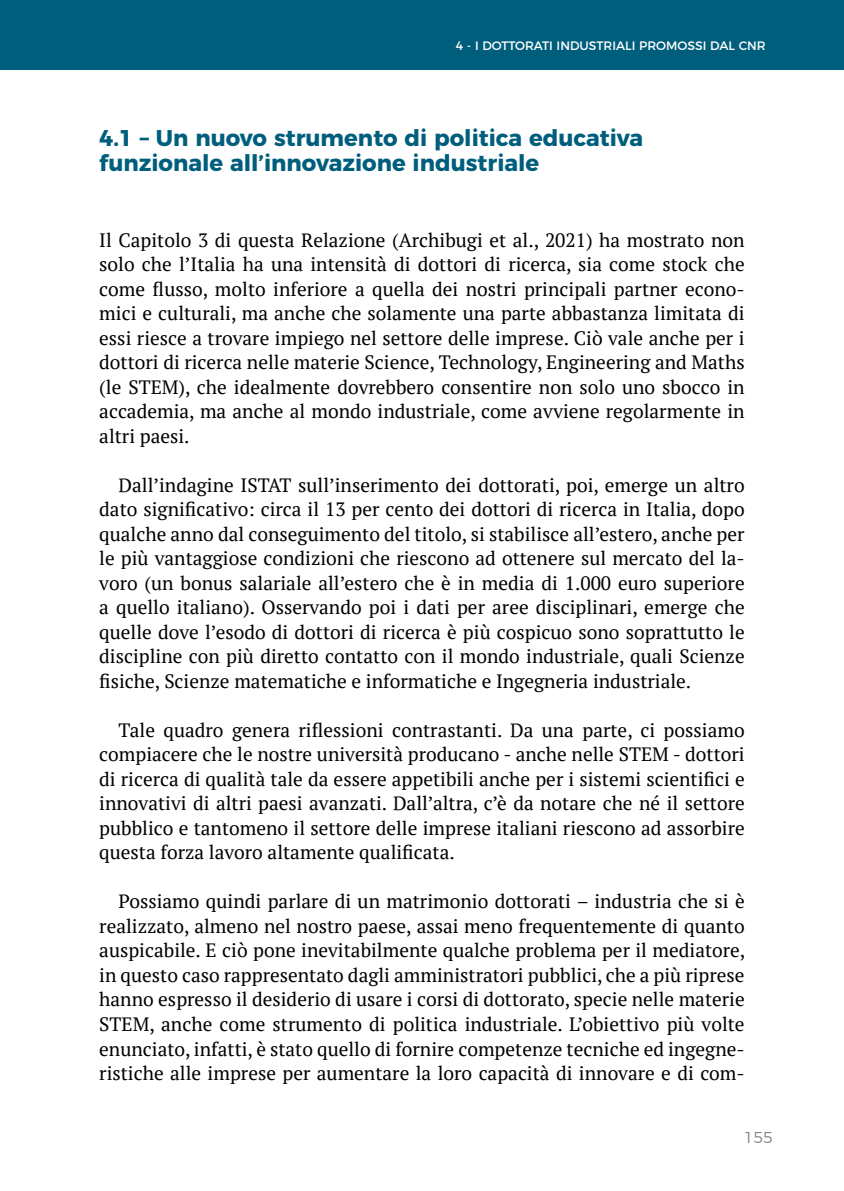
<style>
.page{position:relative;width:844px;height:1191px;background:#fff}
.page>*{position:absolute;margin:0;border:0;box-sizing:border-box;transform-origin:0 0}
.t1{font:700 22.75px/24.5px "Montserrat";color:#005e7d}
.t2{font:19.25px/24.5px "PT Serif";color:#000;text-align:justify}
.t3{font:300 15.75px "Montserrat";color:#878787}
.t4{font:12.25px "Montserrat";color:#fff}
</style>
<div class="page">
<div style="left:0;top:0;width:843px;height:69px;background:#005e7d"></div>
<p class="t4" style="left:456px;top:35px;width:311px">4 - I DOTTORATI INDUSTRIALI PROMOSSI DAL CNR</p>
<p class="t1" style="left:99px;top:124px;width:545px">4.1 – Un nuovo strumento di politica educativa funzionale all’innovazione industriale</p>
<p class="t2" style="left:99px;top:227px;width:646px">Il Capitolo 3 di questa Relazione (Archibugi et al., 2021) ha mostrato non solo che l’Italia ha una intensità di dottori di ricerca, sia come stock che come flusso, molto inferiore a quella dei nostri principali partner econo&shy;mici e culturali, ma anche che solamente una parte abbastanza limitata di essi riesce a trovare impiego nel settore delle imprese. Ciò vale anche per i dottori di ricerca nelle materie Science, Technology, Engineering and Maths (le STEM), che idealmente dovrebbero consentire non solo uno sbocco in accademia, ma anche al mondo industriale, come avviene regolarmente in altri paesi.</p>
<p class="t2" style="left:99px;top:472px;width:646px;text-indent:19px">Dall’indagine ISTAT sull’inserimento dei dottorati, poi, emerge un altro dato significativo: circa il 13 per cento dei dottori di ricerca in Italia, dopo qualche anno dal conseguimento del titolo, si stabilisce all’estero, anche per le più vantaggiose condizioni che riescono ad ottenere sul mercato del la&shy;voro (un bonus salariale all’estero che è in media di 1.000 euro superiore a quello italiano). Osservando poi i dati per aree disciplinari, emerge che quelle dove l’esodo di dottori di ricerca è più cospicuo sono soprattutto le discipline con più diretto contatto con il mondo industriale, quali Scienze fisiche, Scienze matematiche e informatiche e Ingegneria industriale.</p>
<p class="t2" style="left:99px;top:717px;width:646px;text-indent:19px">Tale quadro genera riflessioni contrastanti. Da una parte, ci possiamo compiacere che le nostre università producano - anche nelle STEM - dottori di ricerca di qualità tale da essere appetibili anche per i sistemi scientifici e innovativi di altri paesi avanzati. Dall’altra, c’è da notare che né il settore pubblico e tantomeno il settore delle imprese italiani riescono ad assorbire questa forza lavoro altamente qualificata.</p>
<p class="t2" style="left:99px;top:889px;width:647px;text-indent:19px">Possiamo quindi parlare di un matrimonio dottorati – industria che si è realizzato, almeno nel nostro paese, assai meno frequentemente di quanto auspicabile. E ciò pone inevitabilmente qualche problema per il mediatore, in questo caso rappresentato dagli amministratori pubblici, che a più riprese hanno espresso il desiderio di usare i corsi di dottorato, specie nelle materie STEM, anche come strumento di politica industriale. L’obiettivo più volte enunciato, infatti, è stato quello di fornire competenze tecniche ed ingegne&shy;ristiche alle imprese per aumentare la loro capacità di innovare e di com-</p>
<p class="t3" style="left:743px;top:1125px;width:31px">155</p>
</div>
